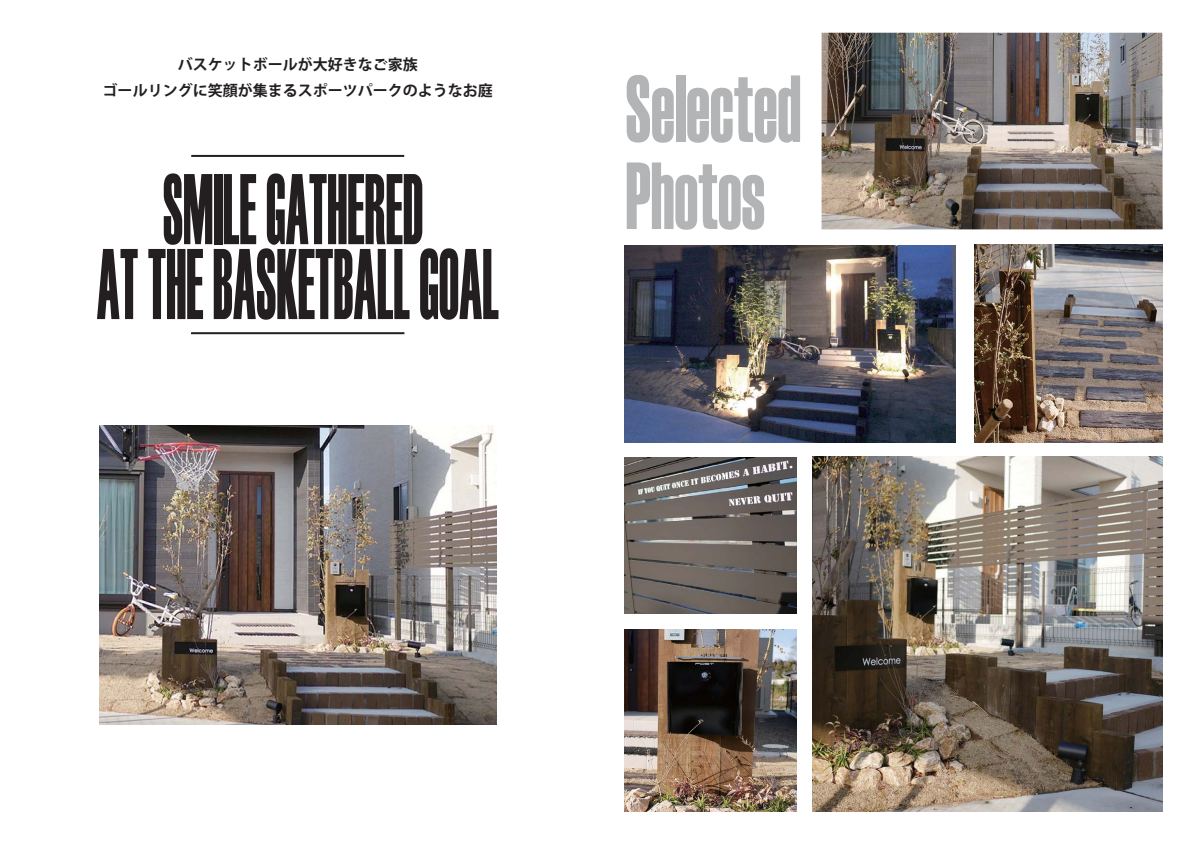
<style>
.page{position:relative;width:1191px;height:842px;background:#fff}
.page>*{position:absolute;margin:0;border:0;box-sizing:border-box;transform-origin:0 0}
.t1{font:100.1px/74.9px "Haettenschweiler";color:#231f20;text-align:center;scale:.53 1}
.t2{font:95px/87px "Haettenschweiler";color:#b2b4b6;scale:.7 1}
.t3{font:15px/26.2px "Koz Go Pr 6 N Bold 90 msp RKSJ H";color:#231f20;text-align:center}
</style>
<div class="page">
<img style="left:974px;top:245px;width:188px;height:197px">
<img style="left:624px;top:630px;width:172px;height:181px">
<img style="left:624px;top:457px;width:172px;height:156px">
<img style="left:625px;top:245px;width:330px;height:197px">
<img style="left:812px;top:457px;width:350px;height:354px">
<img style="left:821px;top:33px;width:341px;height:196px">
<hr style="left:191px;top:155px;width:213px;height:2px;background:#231f20">
<hr style="left:191px;top:332px;width:213px;height:2px;background:#231f20">
<img style="left:100px;top:425px;width:396px;height:300px">
<p class="t3" style="left:103px;top:53px;width:392px">バスケットボールが大好きなご家族<br>ゴールリングに笑顔が集まるスポーツパークのようなお庭</p>
<h1 class="t1" style="left:97px;top:169px;width:760px">SMILE GATHERED<br>AT THE BASKETBALL GOAL</h1>
<h2 class="t2" style="left:625px;top:62px;width:252px">Selected<br>Photos</h2>
</div>
